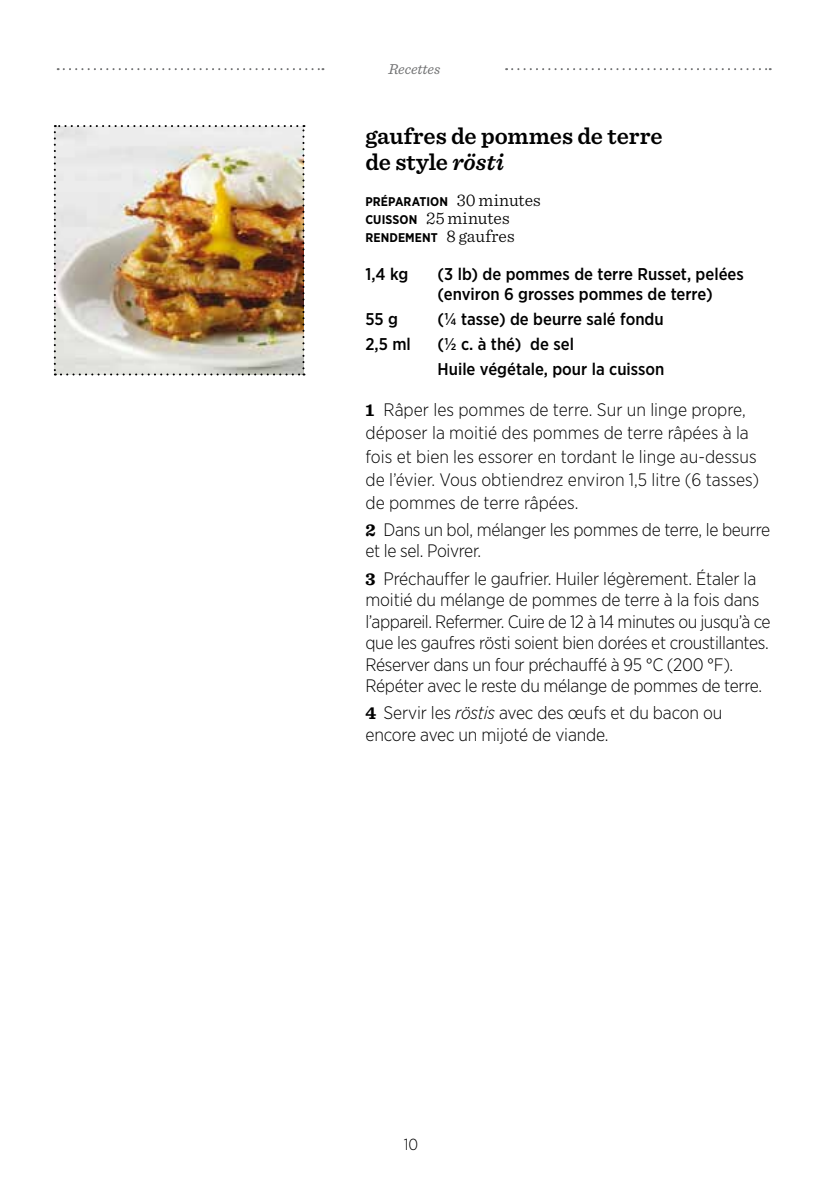
<style>
.page{position:relative;width:840px;height:1191px;background:#fff}
.page>*{position:absolute;margin:0;border:0;box-sizing:border-box;transform-origin:0 0}
.t1{font:600 24px/26px "Sentinel";color:#000}
.t2{font:300 18px/21.4px "Gotham Narrow";letter-spacing:-.01em;color:#000}
.t3{font:300 18px "Sentinel";letter-spacing:.005em;color:#000}
.t4{font:500 17px/20px "Gotham Narrow";color:#000}
.t5{font:300 16px "Gotham Narrow";color:#000}
.t6{font:italic 15px "Sentinel";letter-spacing:-.01em;color:#707172}
.t7{font:700 12.6px "Gotham Narrow";letter-spacing:.005em;color:#000}
.s1{font-style:italic}
.s2{font-family:"Sentinel";font-weight:300;font-size:18px}
.s3{font-family:"Gotham Narrow";font-weight:700;font-size:12.6px}
.s4{font-family:"Sentinel";font-weight:700}
</style>
<div class="page">
<svg style="left:506px;top:68px;width:264px;height:2px"></svg>
<svg style="left:58px;top:68px;width:265px;height:2px"></svg>
<img style="left:54px;top:125px;width:250px;height:250px">
<p class="t6" style="left:388px;top:57px;width:53px">Recettes</p>
<h1 class="t1" style="left:365px;top:122px;width:298px">gaufres de pommes de terre de style <span class="s1">rösti</span></h1>
<p class="t7" style="left:365px;top:194px;width:177px">PRÉPARATION <span class="s2">30 minutes</span></p>
<p class="t3" style="left:365px;top:205px;width:146px"><span class="s3">CUISSON</span> 25 minutes</p>
<p class="t7" style="left:365px;top:230px;width:151px">RENDEMENT <span class="s2">8 gaufres</span></p>
<p class="t4" style="left:365px;top:264px;width:44px">1,4 kg</p>
<p class="t4" style="left:437px;top:264px;width:308px">(3 lb) de pommes de terre Russet, pelées (environ 6 grosses pommes de terre)</p>
<p class="t4" style="left:365px;top:309px;width:34px">55 g</p>
<p class="t4" style="left:437px;top:309px;width:227px">(¼ tasse) de beurre salé fondu</p>
<p class="t4" style="left:365px;top:334px;width:47px">2,5 ml</p>
<p class="t4" style="left:437px;top:332px;width:228px;line-height:25px">(½ c. à thé) de sel<br>Huile végétale, pour la cuisson</p>
<p class="t2" style="left:365px;top:398px;width:395px;line-height:23px"><span class="s4">1</span> Râper les pommes de terre. Sur un linge propre, déposer la moitié des pommes de terre râpées à la fois et bien les essorer en tordant le linge au-dessus de l’évier. Vous obtiendrez environ 1,5 litre (6 tasses) de pommes de terre râpées.</p>
<p class="t2" style="left:365px;top:518px;width:406px"><span class="s4">2</span> Dans un bol, mélanger les pommes de terre, le beurre et le sel. Poivrer.</p>
<p class="t2" style="left:365px;top:567px;width:406px"><span class="s4">3</span> Préchauffer le gaufrier. Huiler légèrement. Étaler la moitié du mélange de pommes de terre à la fois dans l’appareil. Refermer. Cuire de 12 à 14 minutes ou jusqu’à ce que les gaufres rösti soient bien dorées et croustillantes.<br>Réserver dans un four préchauffé à 95 °C (200 °F).<br>Répéter avec le reste du mélange de pommes de terre.</p>
<p class="t2" style="left:365px;top:702px;width:358px"><span class="s4">4</span> Servir les <span class="s1">röstis</span> avec des œufs et du bacon ou encore avec un mijoté de viande.</p>
<p class="t5" style="left:403px;top:1134px;width:16px">10</p>
</div>
